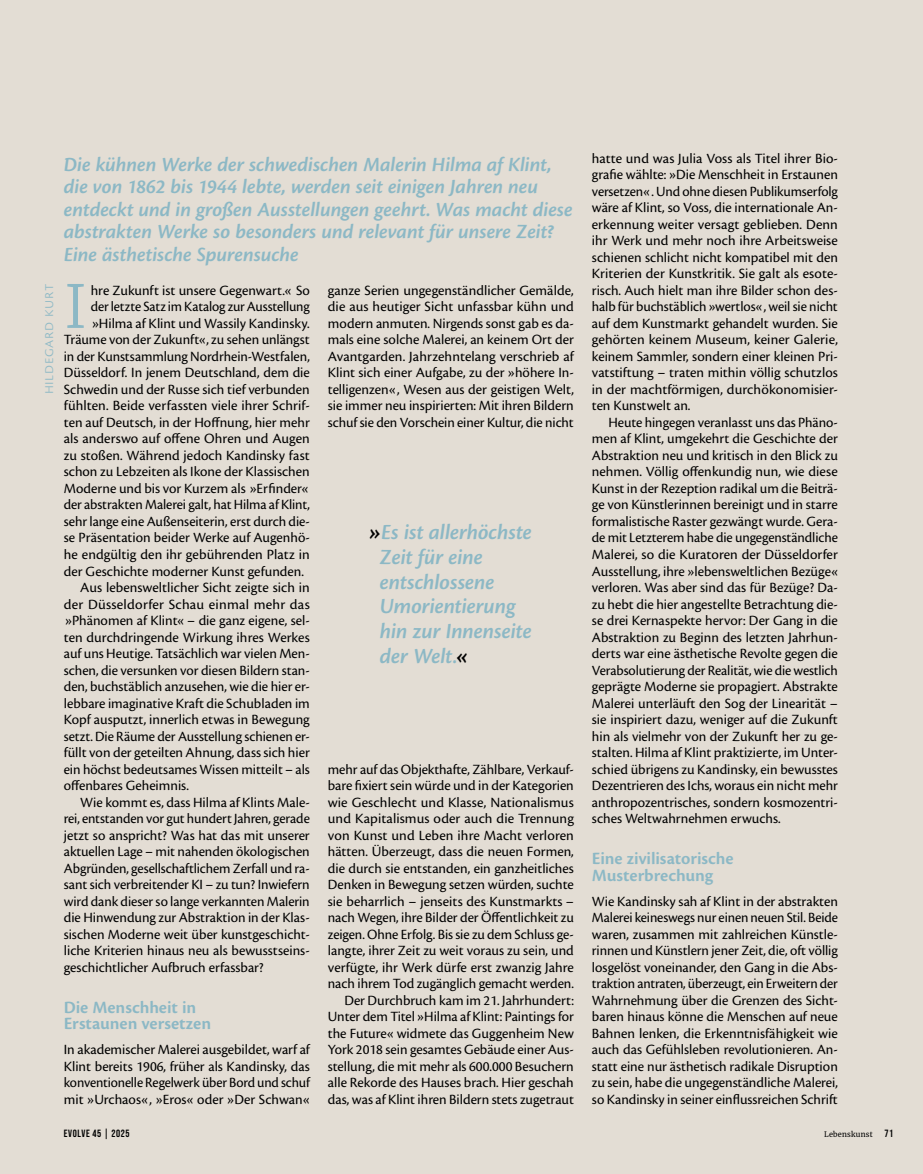
<style>
.page{position:relative;width:923px;height:1174px;background:#e3ddd4}
.page>*{position:absolute;margin:0;border:0;box-sizing:border-box;transform-origin:0 0}
.t1{font:300 59.1px "Merriweather";color:#8cb8c5}
.t2{font:22.5px/24.8px "Cronos Pro Semibold Subh It";letter-spacing:-.005em;color:#8cb8c5}
.t3{font:italic 600 21px/22.5px "Cronos Pro";letter-spacing:-.005em;color:#8cb8c5}
.t4{font:18px/16.5px "Cronos Pro Semibold Capt";letter-spacing:-.005em;color:#8cb8c5}
.t5{font:16.5px "Cronos Pro Lt Capt";letter-spacing:.035em;color:#8cb8c5}
.t6{font:14.7px/16.5px "Cronos Pro";color:#000;text-align:justify}
.t7{font:10.5px "Bebas Neue";letter-spacing:.06em;color:#000}
.t8{font:7.5px "Merriweather";letter-spacing:.03em;color:#000}
.s1{color:#000}
.s2{font-family:"Bebas Neue";font-size:10.5px}
</style>
<div class="page">
<p class="t5" style="left:39px;top:394px;width:112px;rotate:-90deg">Hildegard Kurt</p>
<p class="t3" style="left:64px;top:154px;width:510px">Die kühnen Werke der schwedischen Malerin Hilma af Klint, die von 1862 bis 1944 lebte, werden seit einigen Jahren neu entdeckt und in großen Ausstellungen geehrt. Was macht diese abstrakten Werke so besonders und relevant für unsere Zeit?<br>Eine ästhetische Spurensuche</p>
<h1 class="t1" style="left:64px;top:265px;width:25px">I</h1>
<p class="t6" style="left:91px;top:282px;width:220px">hre Zukunft ist unsere Gegenwart.« So</p>
<p class="t6" style="left:328px;top:282px;width:248px">ganze Serien ungegenständlicher Gemälde, die aus heutiger Sicht unfassbar kühn und modern anmuten. Nirgends sonst gab es da&shy;mals eine solche Malerei, an keinem Ort der Avantgarden. Jahrzehntelang verschrieb af Klint sich einer Aufgabe, zu der »höhere In&shy;telligenzen«, Wesen aus der geistigen Welt, sie immer neu inspirierten: Mit ihren Bildern schuf sie den Vorschein einer Kultur, die nicht</p>
<p class="t6" style="left:91px;top:299px;width:220px">der letzte Satz im Katalog zur Ausstellung</p>
<p class="t6" style="left:91px;top:315px;width:220px">»Hilma af Klint und Wassily Kandinsky.</p>
<p class="t6" style="left:64px;top:332px;width:247px">Träume von der Zukunft«, zu sehen unlängst</p>
<p class="t6" style="left:64px;top:348px;width:247px">in der Kunstsammlung Nordrhein-Westfalen,</p>
<p class="t6" style="left:64px;top:365px;width:247px">Düsseldorf. In jenem Deutschland, dem die</p>
<p class="t6" style="left:64px;top:381px;width:247px">Schwedin und der Russe sich tief verbunden</p>
<p class="t6" style="left:64px;top:398px;width:247px">fühlten. Beide verfassten viele ihrer Schrif-</p>
<p class="t6" style="left:64px;top:414px;width:247px">ten auf Deutsch, in der Hoffnung, hier mehr</p>
<p class="t6" style="left:64px;top:431px;width:248px">als anderswo auf offene Ohren und Augen</p>
<p class="t6" style="left:64px;top:447px;width:247px">zu stoßen. Während jedoch Kandinsky fast</p>
<p class="t6" style="left:64px;top:464px;width:247px">schon zu Lebzeiten als Ikone der Klassischen</p>
<p class="t6" style="left:64px;top:480px;width:247px">Moderne und bis vor Kurzem als »Erfinder«</p>
<p class="t6" style="left:64px;top:497px;width:247px">der abstrakten Malerei galt, hat Hilma af Klint,</p>
<p class="t6" style="left:64px;top:513px;width:247px">sehr lange eine Außenseiterin, erst durch die-</p>
<p class="t6" style="left:64px;top:530px;width:247px">se Präsentation beider Werke auf Augenhö-</p>
<p class="t6" style="left:64px;top:546px;width:247px">he endgültig den ihr gebührenden Platz in</p>
<p class="t6" style="left:64px;top:563px;width:242px">der Geschichte moderner Kunst gefunden.</p>
<p class="t6" style="left:80px;top:579px;width:231px">Aus lebensweltlicher Sicht zeigte sich in</p>
<p class="t6" style="left:64px;top:596px;width:247px">der Düsseldorfer Schau einmal mehr das</p>
<p class="t6" style="left:64px;top:612px;width:247px">»Phänomen af Klint« – die ganz eigene, sel-</p>
<p class="t6" style="left:64px;top:629px;width:247px">ten durchdringende Wirkung ihres Werkes</p>
<p class="t6" style="left:64px;top:645px;width:247px">auf uns Heutige. Tatsächlich war vielen Men-</p>
<p class="t6" style="left:64px;top:662px;width:247px">schen, die versunken vor diesen Bildern stan-</p>
<p class="t6" style="left:64px;top:678px;width:247px">den, buchstäblich anzusehen, wie die hier er-</p>
<p class="t6" style="left:64px;top:695px;width:247px">lebbare imaginative Kraft die Schubladen im</p>
<p class="t6" style="left:64px;top:711px;width:247px">Kopf ausputzt, innerlich etwas in Bewegung</p>
<p class="t6" style="left:64px;top:728px;width:247px">setzt. Die Räume der Ausstellung schienen er-</p>
<p class="t6" style="left:64px;top:744px;width:247px">füllt von der geteilten Ahnung, dass sich hier</p>
<p class="t6" style="left:64px;top:761px;width:248px">ein höchst bedeutsames Wissen mitteilt – als</p>
<p class="t6" style="left:64px;top:777px;width:127px">offenbares Geheimnis.</p>
<p class="t6" style="left:80px;top:794px;width:231px">Wie kommt es, dass Hilma af Klints Male-</p>
<p class="t6" style="left:64px;top:810px;width:247px">rei, entstanden vor gut hundert Jahren, gerade</p>
<p class="t6" style="left:64px;top:827px;width:247px">jetzt so anspricht? Was hat das mit unserer</p>
<p class="t6" style="left:64px;top:843px;width:247px">aktuellen Lage – mit nahenden ökologischen</p>
<p class="t6" style="left:64px;top:860px;width:247px">Abgründen, gesellschaftlichem Zerfall und ra-</p>
<p class="t6" style="left:64px;top:876px;width:247px">sant sich verbreitender KI – zu tun? Inwiefern</p>
<p class="t6" style="left:64px;top:893px;width:247px">wird dank dieser so lange verkannten Malerin</p>
<p class="t6" style="left:64px;top:909px;width:247px">die Hinwendung zur Abstraktion in der Klas-</p>
<p class="t6" style="left:64px;top:926px;width:247px">sischen Moderne weit über kunstgeschicht-</p>
<p class="t6" style="left:64px;top:942px;width:247px">liche Kriterien hinaus neu als bewusstseins-</p>
<p class="t6" style="left:64px;top:959px;width:201px">geschichtlicher Aufbruch erfassbar?</p>
<p class="t4" style="left:64px;top:999px;width:149px">Die Menschheit in<br>Erstaunen versetzen</p>
<p class="t6" style="left:64px;top:1041px;width:249px">In akademischer Malerei ausgebildet, warf af Klint bereits 1906, früher als Kandinsky, das konventionelle Regelwerk über Bord und schuf mit »Urchaos«, »Eros« oder »Der Schwan«</p>
<h2 class="t2" style="left:380px;top:520px;width:153px;text-indent:-13px"><span class="s1">»</span>Es ist allerhöchste<br>Zeit für eine entschlossene<br>Umorientierung hin zur Innenseite der Welt.<span class="s1">«</span></h2>
<p class="t6" style="left:328px;top:761px;width:248px;text-align:right">mehr auf das Objekthafte, Zählbare, Verkauf&shy;bare fixiert sein würde und in der Kategorien wie Geschlecht und Klasse, Nationalismus und Kapitalismus oder auch die Trennung von Kunst und Leben ihre Macht verloren hätten. Überzeugt, dass die neuen Formen, die durch sie entstanden, ein ganzheitliches Denken in Bewegung setzen würden, suchte sie beharrlich – jenseits des Kunstmarkts – nach Wegen, ihre Bilder der Öffentlichkeit zu zeigen. Ohne Erfolg. Bis sie zu dem Schluss ge&shy;langte, ihrer Zeit zu weit voraus zu sein, und verfügte, ihr Werk dürfe erst zwanzig Jahre nach ihrem Tod zugänglich gemacht werden.<br>Der Durchbruch kam im 21. Jahrhundert:<br>Unter dem Titel »Hilma af Klint: Paintings for the Future« widmete das Guggenheim New York 2018 sein gesamtes Gebäude einer Aus&shy;stellung, die mit mehr als 600.000 Besuchern alle Rekorde des Hauses brach. Hier geschah das, was af Klint ihren Bildern stets zugetraut</p>
<p class="t6" style="left:592px;top:150px;width:247px">hatte und was Julia Voss als Titel ihrer Bio&shy;grafie wählte: »Die Menschheit in Erstaunen versetzen«. Und ohne diesen Publikumserfolg wäre af Klint, so Voss, die internationale An&shy;erkennung weiter versagt geblieben. Denn ihr Werk und mehr noch ihre Arbeitsweise schienen schlicht nicht kompatibel mit den Kriterien der Kunstkritik. Sie galt als esote&shy;risch. Auch hielt man ihre Bilder schon des&shy;halb für buchstäblich »wertlos«, weil sie nicht auf dem Kunstmarkt gehandelt wurden. Sie gehörten keinem Museum, keiner Galerie, keinem Sammler, sondern einer kleinen Pri&shy;vatstiftung – traten mithin völlig schutzlos in der machtförmigen, durchökonomisier&shy;ten Kunstwelt an.</p>
<p class="t6" style="left:592px;top:414px;width:249px;text-indent:16px">Heute hingegen veranlasst uns das Phäno&shy;men af Klint, umgekehrt die Geschichte der Abstraktion neu und kritisch in den Blick zu nehmen. Völlig offenkundig nun, wie diese Kunst in der Rezeption radikal um die Beiträ&shy;ge von Künstlerinnen bereinigt und in starre formalistische Raster gezwängt wurde. Gera&shy;de mit Letzterem habe die ungegenständliche Malerei, so die Kuratoren der Düsseldorfer Ausstellung, ihre »lebensweltlichen Bezüge« verloren. Was aber sind das für Bezüge? Da&shy;zu hebt die hier angestellte Betrachtung die&shy;se drei Kernaspekte hervor: Der Gang in die Abstraktion zu Beginn des letzten Jahrhun&shy;derts war eine ästhetische Revolte gegen die Verabsolutierung der Realität, wie die westlich geprägte Moderne sie propagiert. Abstrakte Malerei unterläuft den Sog der Linearität – sie inspiriert dazu, weniger auf die Zukunft hin als vielmehr von der Zukunft her zu ge&shy;stalten. Hilma af Klint praktizierte, im Unter&shy;schied übrigens zu Kandinsky, ein bewusstes Dezentrieren des Ichs, woraus ein nicht mehr anthropozentrisches, sondern kosmozentri&shy;sches Weltwahrnehmen erwuchs.</p>
<p class="t4" style="left:592px;top:850px;width:143px">Eine zivilisatorische<br>Musterbrechung</p>
<p class="t6" style="left:592px;top:893px;width:248px">Wie Kandinsky sah af Klint in der abstrakten Malerei keineswegs nur einen neuen Stil. Beide waren, zusammen mit zahlreichen Künstle&shy;rinnen und Künstlern jener Zeit, die, oft völlig losgelöst voneinander, den Gang in die Abs&shy;traktion antraten, überzeugt, ein Erweitern der Wahrnehmung über die Grenzen des Sicht&shy;baren hinaus könne die Menschen auf neue Bahnen lenken, die Erkenntnisfähigkeit wie auch das Gefühlsleben revolutionieren. An&shy;statt eine nur ästhetisch radikale Disruption zu sein, habe die ungegenständliche Malerei, so Kandinsky in seiner einflussreichen Schrift</p>
<p class="t7" style="left:64px;top:1127px;width:67px">EVOLVE 45 | 2025</p>
<p class="t8" style="left:824px;top:1128px;width:71px">Lebenskunst <span class="s2">71</span></p>
</div>
